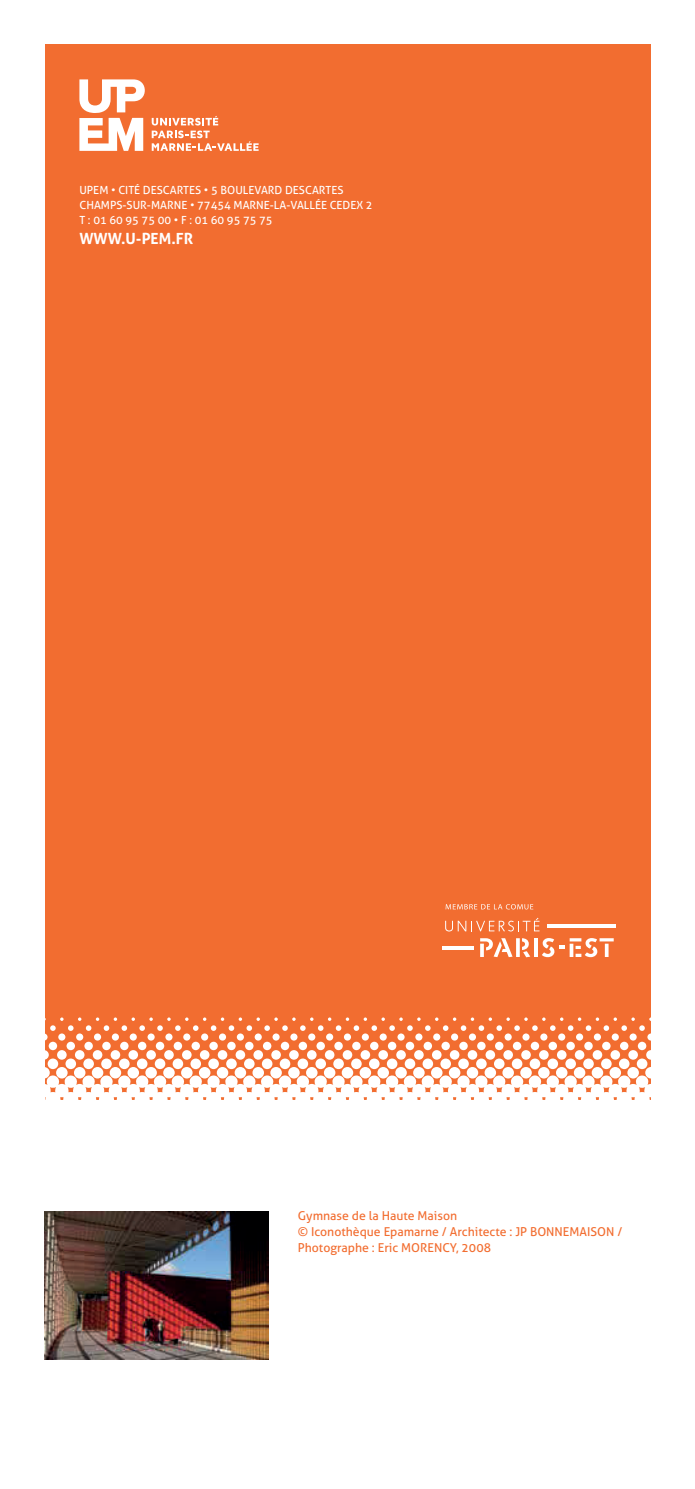
<style>
.page{position:relative;width:695px;height:1489px;background:#fff}
.page>*{position:absolute;margin:0;border:0;box-sizing:border-box;transform-origin:0 0}
.t1{font:700 15.4px "Aller";color:#fff}
.t2{font:12.25px/15.8px "Aller";color:#f26d30}
.t3{font:11.2px/15.4px "Aller";color:#fff}
</style>
<div class="page">
<div style="left:45px;top:45px;width:605px;height:1399px;background:#f26d30"></div>
<svg style="left:45px;top:1017px;width:606px;height:57px"></svg>
<div style="left:44px;top:1074px;width:607px;height:370px;background:#fff"></div>
<svg style="left:152px;top:116px;width:106px;height:35px"></svg>
<svg style="left:79px;top:79px;width:66px;height:72px"></svg>
<img style="left:45px;top:1210px;width:223px;height:149px">
<svg style="left:445px;top:917px;width:94px;height:14px"></svg>
<svg style="left:547px;top:924px;width:68px;height:3px"></svg>
<svg style="left:442px;top:946px;width:31px;height:3px"></svg>
<svg style="left:480px;top:938px;width:50px;height:19px"></svg>
<hr style="left:534px;top:938px;width:3px;height:18px;background:#fff">
<hr style="left:599px;top:938px;width:14px;height:3px;background:#fff">
<svg style="left:604px;top:943px;width:4px;height:13px"></svg>
<svg style="left:542px;top:938px;width:55px;height:19px"></svg>
<svg style="left:445px;top:904px;width:88px;height:5px"></svg>
<p class="t3" style="left:79px;top:182px;width:295px">UPEM • Cité DESCARTES • 5 BOULEVARD DESCARTES<br>CHAMPS-SUR-MARNE • 77454 MARNE-LA-VALLÉE CEDEX 2<br>T:0160957500•F:0160957575</p>
<h1 class="t1" style="left:79px;top:229px;width:115px">WWW.U-PEM.FR</h1>
<p class="t2" style="left:298px;top:1207px;width:326px">Gymnase de la Haute Maison<br>© Iconothèque Epamarne / Architecte : JP BONNEMAISON /<br>Photographe : Eric MORENCY, 2008</p>
</div>
